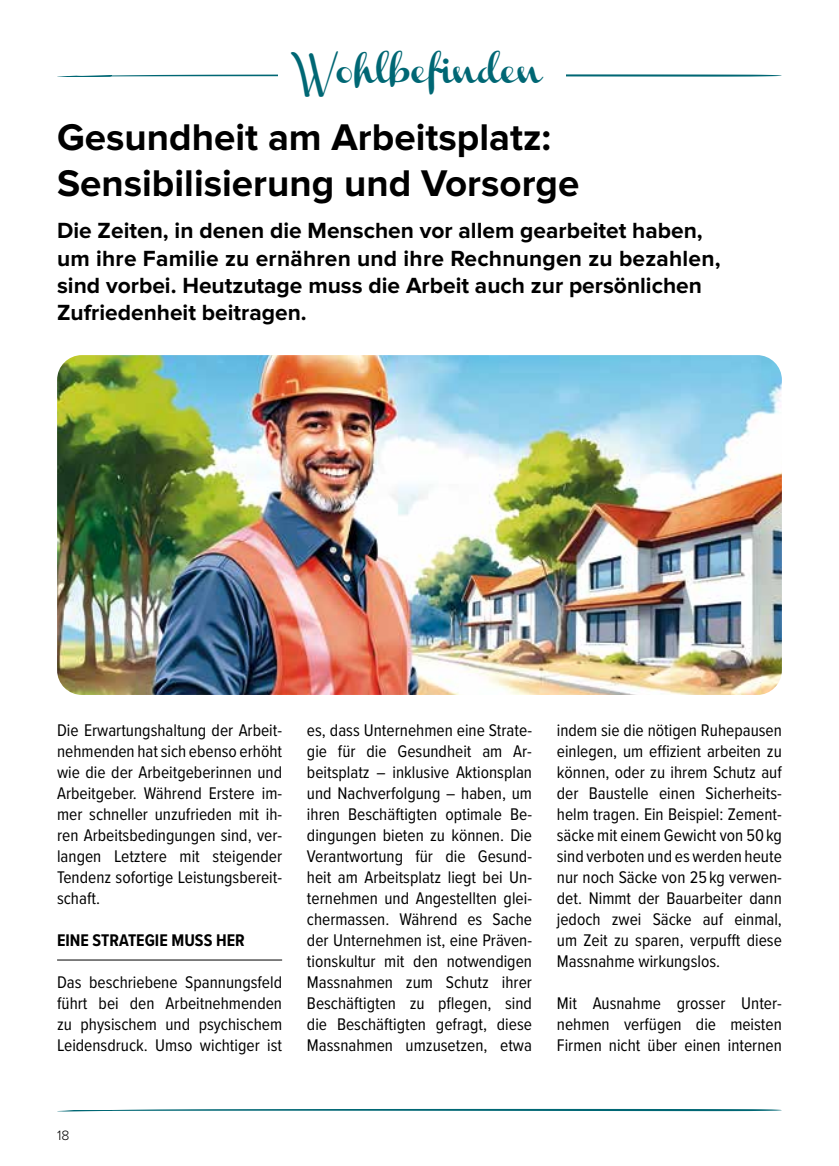
<style>
.page{position:relative;width:839px;height:1166px;background:#fff}
.page>*{position:absolute;margin:0;border:0;box-sizing:border-box;transform-origin:0 0}
.t1{font:700 38.5px/46.2px "Proxima Nova";color:#000}
.t2{font:26.25px "Channel";color:#006774}
.t3{font:700 22.75px/27.3px "Proxima Nova";color:#000}
.t4{font:17.5px/21px "Proxima Nova Cond";color:#000;text-align:justify}
.t5{font:700 17.5px "Proxima Nova Cond";color:#000}
.t6{font:300 14px "Proxima Nova";color:#000}
</style>
<div class="page">
<img style="left:57px;top:355px;width:724px;height:340px">
<hr style="left:57px;top:959px;width:225px;height:1px;background:#000">
<svg style="left:59px;top:1109px;width:723px;height:2px"></svg>
<svg style="left:57px;top:74px;width:725px;height:3px"></svg>
<div style="left:278px;top:50px;width:288px;height:48px;background:#fff"></div>
<h2 class="t2" style="left:301px;top:58px;width:242px">Wohlbefinden</h2>
<h1 class="t1" style="left:57px;top:115px;width:523px">Gesundheit am Arbeitsplatz:<br>Sensibilisierung und Vorsorge</h1>
<h3 class="t3" style="left:57px;top:218px;width:665px">Die Zeiten, in denen die Menschen vor allem gearbeitet haben, um ihre Familie zu ernähren und ihre Rechnungen zu bezahlen, sind vorbei. Heutzutage muss die Arbeit auch zur persönlichen Zufriedenheit beitragen.</h3>
<p class="t4" style="left:57px;top:719px;width:226px">Die Erwartungshaltung der Arbeit&shy;nehmenden hat sich ebenso erhöht wie die der Arbeitgeberinnen und Arbeitgeber. Während Erstere im&shy;mer schneller unzufrieden mit ih&shy;ren Arbeitsbedingungen sind, ver&shy;langen Letztere mit steigender Tendenz sofortige Leistungsbereit&shy;schaft.</p>
<p class="t5" style="left:57px;top:927px;width:189px">EINE STRATEGIE MUSS HER</p>
<p class="t4" style="left:57px;top:971px;width:226px">Das beschriebene Spannungsfeld führt bei den Arbeitnehmenden zu physischem und psychischem Leidensdruck. Umso wichtiger ist</p>
<p class="t4" style="left:307px;top:719px;width:226px">es, dass Unternehmen eine Strate&shy;gie für die Gesundheit am Ar&shy;beitsplatz – inklusive Aktionsplan und Nachverfolgung – haben, um ihren Beschäftigten optimale Be&shy;dingungen bieten zu können. Die Verantwortung für die Gesund&shy;heit am Arbeitsplatz liegt bei Un&shy;ternehmen und Angestellten glei&shy;chermassen. Während es Sache der Unternehmen ist, eine Präven&shy;tionskultur mit den notwendigen Massnahmen zum Schutz ihrer Beschäftigten zu pflegen, sind die Beschäftigten gefragt, diese Massnahmen umzusetzen, etwa</p>
<p class="t4" style="left:556px;top:719px;width:226px">indem sie die nötigen Ruhepausen einlegen, um effizient arbeiten zu können, oder zu ihrem Schutz auf der Baustelle einen Sicherheits&shy;helm tragen. Ein Beispiel: Zement&shy;säcke mit einem Gewicht von 50 kg sind verboten und es werden heute nur noch Säcke von 25 kg verwen&shy;det. Nimmt der Bauarbeiter dann jedoch zwei Säcke auf einmal, um Zeit zu sparen, verpufft diese Massnahme wirkungslos.</p>
<p class="t4" style="left:556px;top:992px;width:226px">Mit Ausnahme grosser Unter&shy;nehmen verfügen die meisten Firmen nicht über einen internen</p>
<p class="t6" style="left:57px;top:1127px;width:14px">18</p>
</div>
